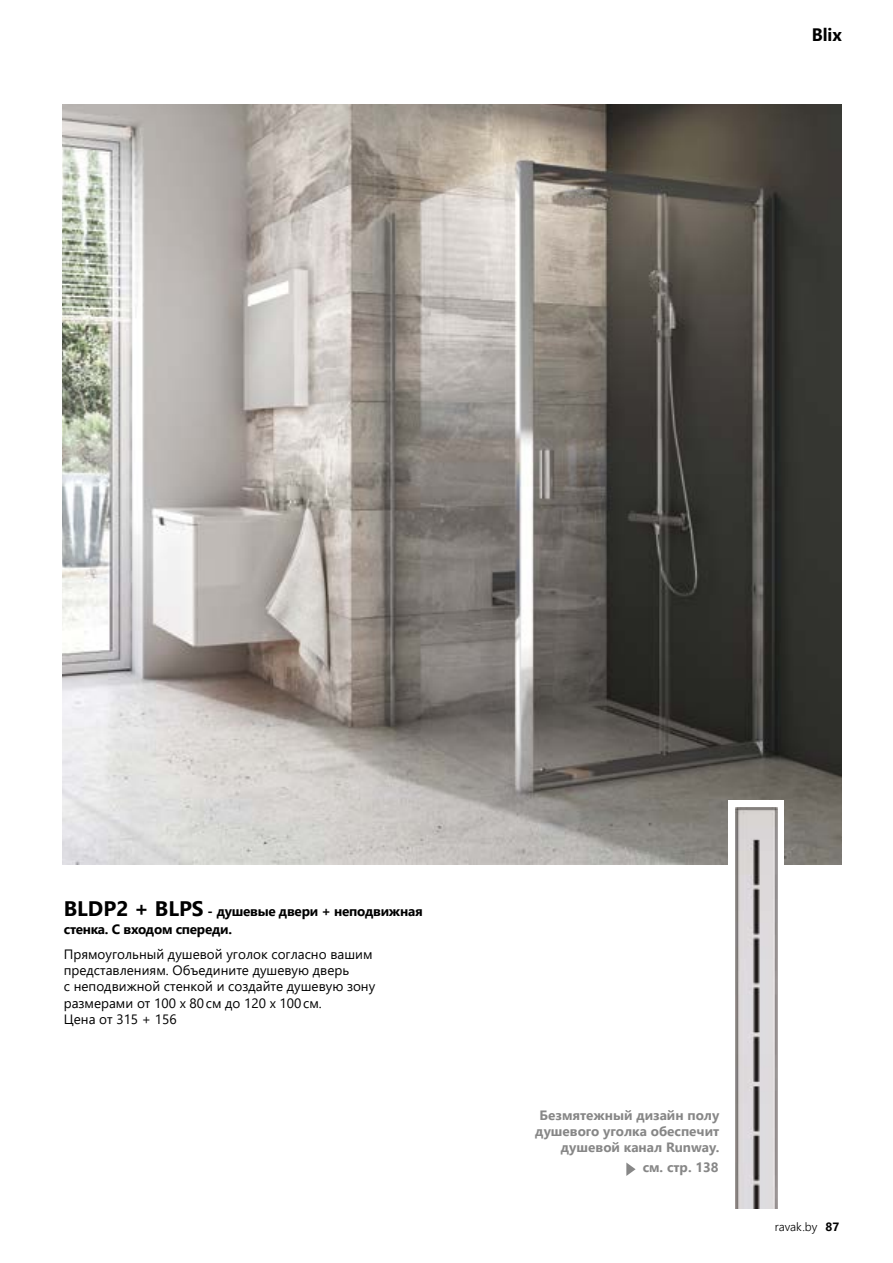
<style>
.page{position:relative;width:893px;height:1263px;background:#fff}
.page>*{position:absolute;margin:0;border:0;box-sizing:border-box;transform-origin:0 0}
.t1{font:700 18px "Segoe UI";color:#000;scale:.95 1}
.t2{font:13.5px/16.2px "Segoe UI";color:#000}
.t3{font:700 13.5px/16.2px "Segoe UI";color:#878787;text-align:right}
.t4{font:700 13.5px/18px "Segoe UI";letter-spacing:-.02em;color:#000}
.t5{font:300 12px "Segoe UI";color:#000}
.s1{font-size:21px}
.s2{font-weight:700}
</style>
<div class="page">
<img style="left:63px;top:104px;width:779px;height:760px">
<svg style="left:729px;top:800px;width:55px;height:409px"></svg>
<img style="left:736px;top:807px;width:41px;height:402px">
<svg style="left:626px;top:1162px;width:10px;height:14px"></svg>
<h1 class="t1" style="left:812px;top:17px;width:33px">Blix</h1>
<p class="t4" style="left:64px;top:901px;width:360px"><span class="s1">BLDP2 + BLPS</span> - душевые двери + неподвижная стенка. С входом спереди.</p>
<p class="t2" style="left:64px;top:945px;width:313px">Прямоугольный душевой уголок согласно вашим представлениям. Объедините душевую дверь<br>с неподвижной стенкой и создайте душевую зону размерами от 100 x 80см до 120 x 100см.<br>Цена от 315 + 156</p>
<p class="t3" style="left:535px;top:1106px;width:186px">Безмятежный дизайн полу душевого уголка обеспечит душевой канал Runway.</p>
<p class="t3" style="left:643px;top:1158px;width:78px">см. стр. 138</p>
<p class="t5" style="left:775px;top:1215px;width:66px">ravak.by <span class="s2">87</span></p>
</div>
